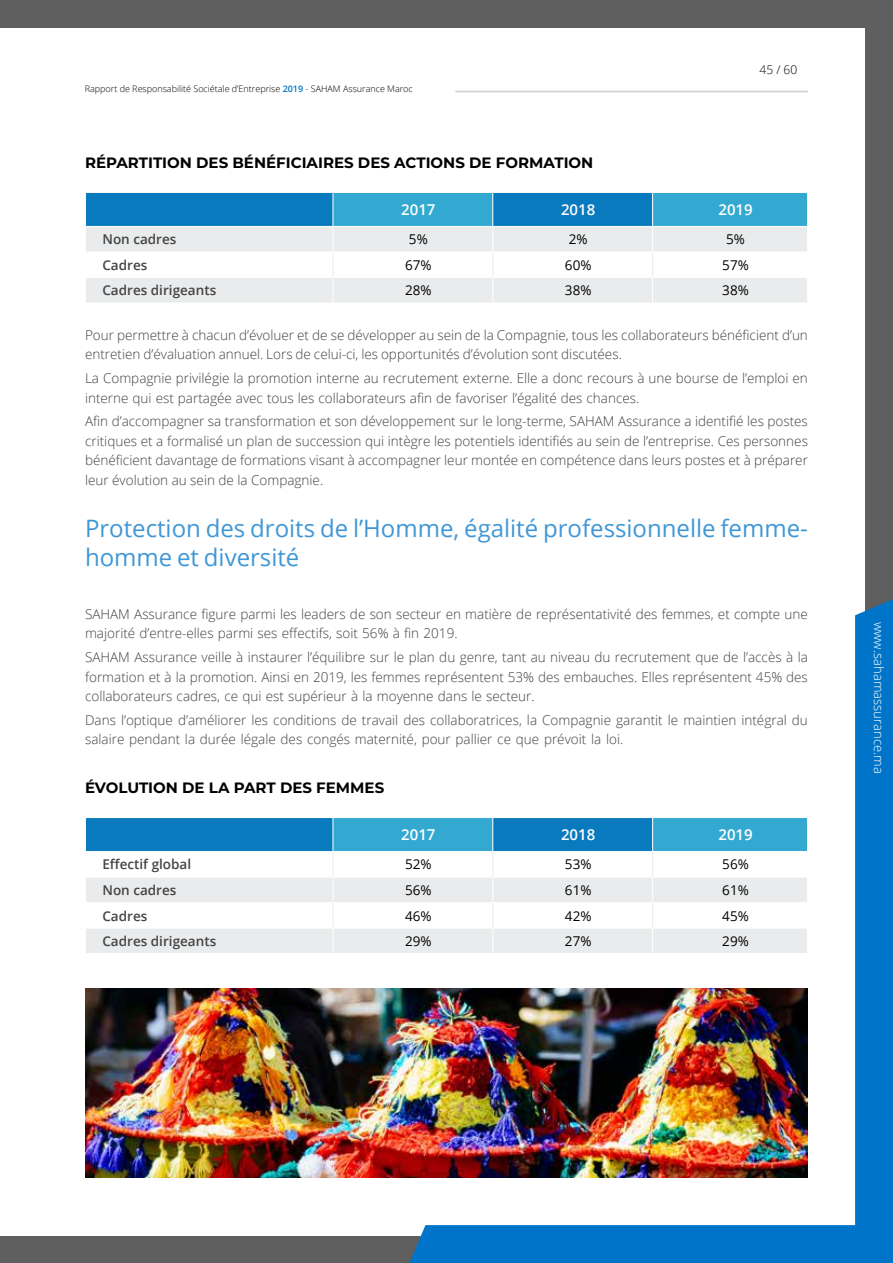
<style>
.page{position:relative;width:893px;height:1263px;background:#5f5f60}
.page>*{position:absolute;margin:0;border:0;box-sizing:border-box;transform-origin:0 0}
.t1{font:24px/28.8px "Open Sans";color:#3f97d6}
.t2{font:700 15px "Montserrat";color:#000}
.t3{font:600 15px "Open Sans";color:#fff}
.t4{font:300 13.5px/19.5px "Open Sans";color:#404042}
.t5{font:600 13.5px "Open Sans";color:#444}
.t6{font:13.5px "Open Sans";color:#000}
.t7{font:300 13.05px "Open Sans";color:#fff}
.t8{font:300 12px "Open Sans";color:#000}
.t9{font:300 9px "Open Sans";color:#000}
.s1{font-weight:600;color:#0074c8}
</style>
<div class="page">
<div style="left:0;top:28px;width:865px;height:1207px;background:#fff"></div>
<svg style="left:404px;top:599px;width:489px;height:664px"></svg>
<svg style="left:455px;top:90px;width:353px;height:3px"></svg>
<img style="left:85px;top:989px;width:722px;height:189px">
<svg style="left:85px;top:817px;width:723px;height:136px"></svg>
<hr style="left:333px;top:953px;width:160px;height:1px;background:#fff">
<hr style="left:493px;top:953px;width:160px;height:1px;background:#fff">
<hr style="left:653px;top:953px;width:155px;height:1px;background:#fff">
<svg style="left:85px;top:192px;width:722px;height:111px"></svg>
<p class="t9" style="left:85px;top:82px;width:330px">Rapport de Responsabilité Sociétale d’Entreprise <span class="s1">2019</span> - SAHAM Assurance Maroc</p>
<p class="t2" style="left:85px;top:151px;width:510px">RÉPARTITION DES BÉNÉFICIAIRES DES ACTIONS DE FORMATION</p>
<p class="t8" style="left:759px;top:61px;width:39px">45 / 60</p>
<p class="t3" style="left:401px;top:199px;width:36px">2017</p>
<p class="t3" style="left:561px;top:199px;width:36px">2018</p>
<p class="t3" style="left:718px;top:199px;width:36px">2019</p>
<p class="t5" style="left:102px;top:230px;width:75px">Non cadres</p>
<p class="t6" style="left:409px;top:230px;width:20px">5%</p>
<p class="t6" style="left:569px;top:230px;width:20px">2%</p>
<p class="t6" style="left:726px;top:230px;width:20px">5%</p>
<p class="t5" style="left:102px;top:256px;width:46px">Cadres</p>
<p class="t6" style="left:405px;top:256px;width:28px">67%</p>
<p class="t6" style="left:565px;top:256px;width:28px">60%</p>
<p class="t6" style="left:722px;top:256px;width:28px">57%</p>
<p class="t5" style="left:102px;top:281px;width:115px">Cadres dirigeants</p>
<p class="t6" style="left:405px;top:281px;width:28px">28%</p>
<p class="t6" style="left:565px;top:281px;width:28px">38%</p>
<p class="t6" style="left:722px;top:281px;width:28px">38%</p>
<p class="t4" style="left:85px;top:325px;width:724px">Pour permettre à chacun d’évoluer et de se développer au sein de la Compagnie, tous les collaborateurs bénéficient d’un entretien d’évaluation annuel. Lors de celui-ci, les opportunités d’évolution sont discutées.</p>
<p class="t4" style="left:85px;top:368px;width:724px">La Compagnie privilégie la promotion interne au recrutement externe. Elle a donc recours à une bourse de l’emploi en interne qui est partagée avec tous les collaborateurs afin de favoriser l’égalité des chances.</p>
<p class="t4" style="left:85px;top:411px;width:724px;text-align:justify">Afin d’accompagner sa transformation et son développement sur le long-terme, SAHAM Assurance a identifié les postes critiques et a formalisé un plan de succession qui intègre les potentiels identifiés au sein de l’entreprise. Ces personnes bénéficient davantage de formations visant à accompagner leur montée en compétence dans leurs postes et à préparer leur évolution au sein de la Compagnie.</p>
<h1 class="t1" style="left:85px;top:514px;width:724px">Protection des droits de l’Homme, égalité professionnelle femme&shy;homme et diversité</h1>
<p class="t4" style="left:85px;top:604px;width:724px">SAHAM Assurance figure parmi les leaders de son secteur en matière de représentativité des femmes, et compte une majorité d’entre-elles parmi ses effectifs, soit 56% à fin 2019.</p>
<p class="t4" style="left:85px;top:647px;width:724px;text-align:justify">SAHAM Assurance veille à instaurer l’équilibre sur le plan du genre, tant au niveau du recrutement que de l’accès à la formation et à la promotion. Ainsi en 2019, les femmes représentent 53% des embauches. Elles représentent 45% des collaborateurs cadres, ce qui est supérieur à la moyenne dans le secteur.</p>
<p class="t4" style="left:85px;top:710px;width:724px">Dans l’optique d’améliorer les conditions de travail des collaboratrices, la Compagnie garantit le maintien intégral du salaire pendant la durée légale des congés maternité, pour pallier ce que prévoit la loi.</p>
<p class="t2" style="left:85px;top:776px;width:301px">ÉVOLUTION DE LA PART DES FEMMES</p>
<p class="t3" style="left:401px;top:824px;width:36px">2017</p>
<p class="t3" style="left:561px;top:824px;width:36px">2018</p>
<p class="t3" style="left:718px;top:824px;width:36px">2019</p>
<p class="t5" style="left:102px;top:855px;width:90px">Effectif global</p>
<p class="t6" style="left:405px;top:855px;width:28px">52%</p>
<p class="t6" style="left:565px;top:855px;width:28px">53%</p>
<p class="t6" style="left:722px;top:855px;width:28px">56%</p>
<p class="t5" style="left:102px;top:881px;width:75px">Non cadres</p>
<p class="t6" style="left:405px;top:881px;width:28px">56%</p>
<p class="t6" style="left:565px;top:881px;width:28px">61%</p>
<p class="t6" style="left:722px;top:881px;width:28px">61%</p>
<p class="t5" style="left:102px;top:906px;width:46px">Cadres</p>
<p class="t6" style="left:405px;top:906px;width:28px">46%</p>
<p class="t6" style="left:565px;top:906px;width:28px">42%</p>
<p class="t6" style="left:722px;top:906px;width:28px">45%</p>
<p class="t5" style="left:102px;top:932px;width:115px">Cadres dirigeants</p>
<p class="t6" style="left:405px;top:932px;width:28px">29%</p>
<p class="t6" style="left:565px;top:932px;width:28px">27%</p>
<p class="t6" style="left:722px;top:932px;width:28px">29%</p>
<p class="t7" style="left:888px;top:621px;width:153px;rotate:90deg">www.sahamassurance.ma</p>
</div>
